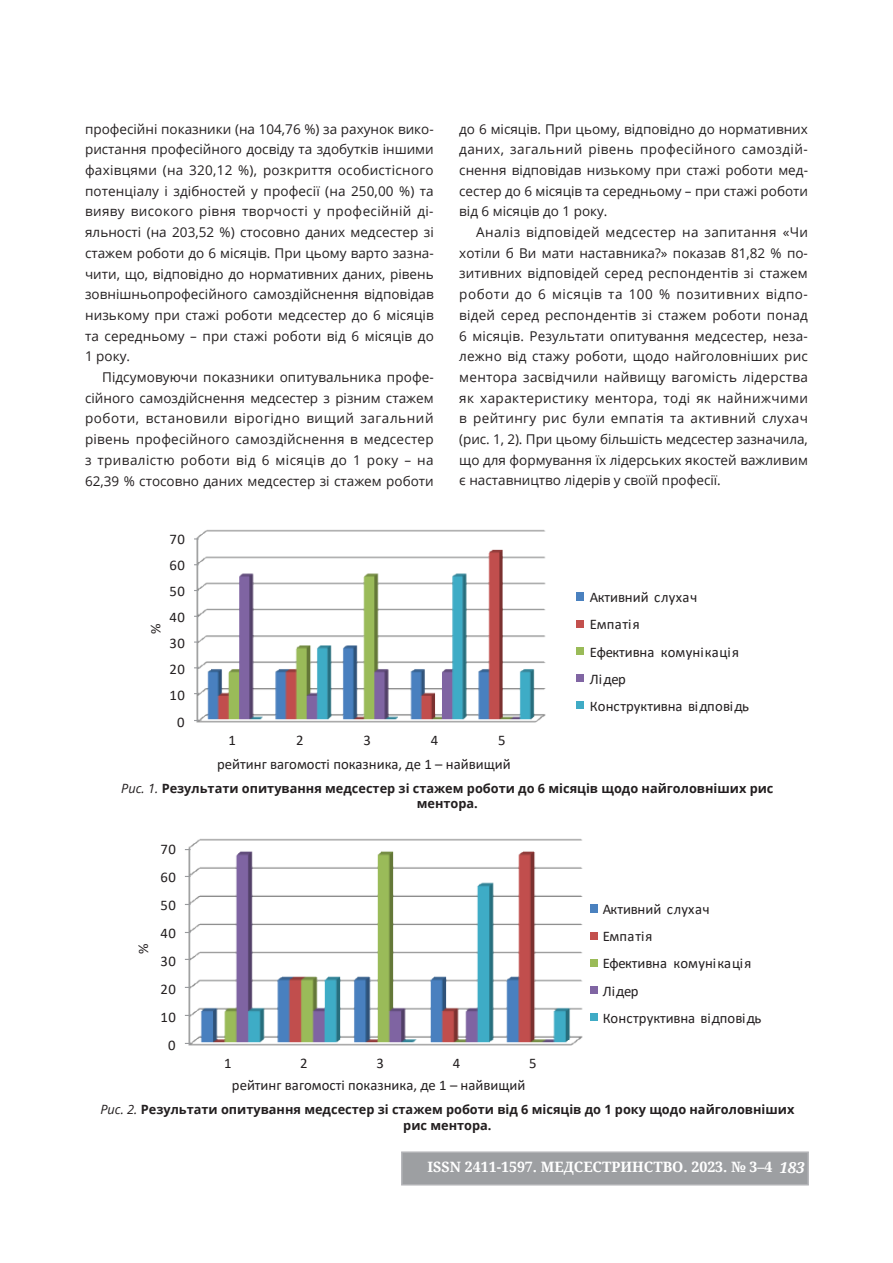
<style>
.page{position:relative;width:893px;height:1263px;background:#fff}
.page>*{position:absolute;margin:0;border:0;box-sizing:border-box;transform-origin:0 0}
.t1{font:14.7px/27.2px "Calibri";color:#231f20}
.t2{font:700 14.25px "Noto Serif";color:#fff}
.t3{font:13.5px/20.7px "Open Sans";color:#231f20;text-align:justify}
.t4{font:700 12.75px/15.3px "Open Sans";color:#231f20;text-align:center}
.s1{font-weight:400;font-style:italic}
.s2{font-style:italic;font-size:15px}
</style>
<div class="page">
<div style="left:401px;top:1151px;width:408px;height:34px;background:#9d9fa2;border:2px solid #b2b3b7"></div>
<img style="left:195px;top:529px;width:351px;height:194px">
<div style="left:576px;top:592px;width:8px;height:9px;background:#4a81bf"></div>
<div style="left:576px;top:620px;width:8px;height:8px;background:#c3504d"></div>
<div style="left:576px;top:647px;width:8px;height:8px;background:#9abb58"></div>
<div style="left:576px;top:674px;width:8px;height:8px;background:#8065a3"></div>
<div style="left:576px;top:701px;width:8px;height:8px;background:#3fabc5"></div>
<img style="left:187px;top:838px;width:396px;height:208px">
<div style="left:590px;top:904px;width:8px;height:9px;background:#4a81bf"></div>
<div style="left:590px;top:932px;width:8px;height:8px;background:#c3504d"></div>
<div style="left:590px;top:959px;width:8px;height:8px;background:#9abb58"></div>
<div style="left:590px;top:986px;width:8px;height:7px;background:#8065a3"></div>
<div style="left:590px;top:1012px;width:8px;height:8px;background:#3fabc5"></div>
<p class="t3" style="left:85px;top:118px;width:350px">професійні показники (на 104,76 %) за рахунок вико&shy;ристання професійного досвіду та здобутків іншими фахівцями (на 320,12 %), розкриття особистісного потенціалу і здібностей у професії (на 250,00 %) та вияву високого рівня творчості у професійній ді&shy;яльності (на 203,52 %) стосовно даних медсестер зі стажем роботи до 6 місяців. При цьому варто зазна&shy;чити, що, відповідно до нормативних даних, рівень зовнішньопрофесійного самоздійснення відповідав низькому при стажі роботи медсестер до 6 місяців та середньому – при стажі роботи від 6 місяців до 1 року.</p>
<p class="t3" style="left:85px;top:366px;width:350px;text-indent:17px">Підсумовуючи показники опитувальника профе&shy;сійного самоздійснення медсестер з різним стажем роботи, встановили вірогідно вищий загальний рівень професійного самоздійснення в медсестер з тривалістю роботи від 6 місяців до 1 року – на 62,39 % стосовно даних медсестер зі стажем роботи</p>
<p class="t1" style="left:170px;top:525px;width:17px">70</p>
<p class="t1" style="left:170px;top:551px;width:17px">60</p>
<p class="t1" style="left:170px;top:577px;width:17px">50</p>
<p class="t1" style="left:142px;top:634px;width:12px;rotate:-90deg">%</p>
<p class="t1" style="left:170px;top:603px;width:17px">40</p>
<p class="t1" style="left:170px;top:629px;width:17px">30</p>
<p class="t1" style="left:170px;top:655px;width:17px">20</p>
<p class="t1" style="left:170px;top:682px;width:17px">10</p>
<p class="t1" style="left:177px;top:708px;width:9px">0</p>
<p class="t3" style="left:459px;top:118px;width:350px">до 6 місяців. При цьому, відповідно до нормативних даних, загальний рівень професійного самоздій&shy;снення відповідав низькому при стажі роботи мед&shy;сестер до 6 місяців та середньому – при стажі роботи від 6 місяців до 1 року.</p>
<p class="t3" style="left:459px;top:221px;width:350px;text-indent:17px">Аналіз відповідей медсестер на запитання «Чи хотіли б Ви мати наставника?» показав 81,82 % по&shy;зитивних відповідей серед респондентів зі стажем роботи до 6 місяців та 100 % позитивних відпо&shy;відей серед респондентів зі стажем роботи понад 6 місяців. Результати опитування медсестер, неза&shy;лежно від стажу роботи, щодо найголовніших рис ментора засвідчили найвищу вагомість лідерства як характеристику ментора, тоді як найнижчими в рейтингу рис були емпатія та активний слухач (рис. 1, 2). При цьому більшість медсестер зазначила, що для формування їх лідерських якостей важливим є наставництво лідерів у своїй професії.</p>
<p class="t1" style="left:590px;top:583px;width:161px">Активний слухач<br>Емпатія<br>Ефективна комунікація<br>Лідер<br>Конструктивна відповідь</p>
<p class="t1" style="left:229px;top:726px;width:9px">1</p>
<p class="t1" style="left:296px;top:726px;width:9px">2</p>
<p class="t1" style="left:363px;top:726px;width:9px">3</p>
<p class="t1" style="left:431px;top:726px;width:9px">4</p>
<p class="t1" style="left:498px;top:726px;width:9px">5</p>
<p class="t1" style="left:217px;top:750px;width:295px">рейтинг вагомості показника, де 1 – найвищий</p>
<p class="t4" style="left:121px;top:780px;width:654px"><span class="s1">Рис. 1.</span> Результати опитування медсестер зі стажем роботи до 6 місяців щодо найголовніших рис ментора.</p>
<p class="t1" style="left:160px;top:835px;width:17px">70</p>
<p class="t1" style="left:129px;top:954px;width:12px;rotate:-90deg">%</p>
<p class="t1" style="left:160px;top:863px;width:17px">60</p>
<p class="t1" style="left:160px;top:891px;width:17px">50</p>
<p class="t1" style="left:160px;top:919px;width:17px">40</p>
<p class="t1" style="left:160px;top:947px;width:17px">30</p>
<p class="t1" style="left:160px;top:975px;width:17px">20</p>
<p class="t1" style="left:160px;top:1003px;width:17px">10</p>
<p class="t1" style="left:168px;top:1031px;width:9px">0</p>
<p class="t1" style="left:224px;top:1049px;width:9px">1</p>
<p class="t1" style="left:300px;top:1049px;width:9px">2</p>
<p class="t1" style="left:377px;top:1049px;width:9px">3</p>
<p class="t1" style="left:453px;top:1049px;width:9px">4</p>
<p class="t1" style="left:529px;top:1049px;width:9px">5</p>
<p class="t1" style="left:232px;top:1071px;width:295px">рейтинг вагомості показника, де 1 – найвищий</p>
<p class="t1" style="left:603px;top:895px;width:160px">Активний слухач<br>Емпатія<br>Ефективна комунікація<br>Лідер<br>Конструктивна відповідь</p>
<p class="t4" style="left:100px;top:1102px;width:695px"><span class="s1">Рис. 2.</span> Результати опитування медсестер зі стажем роботи від 6 місяців до 1 року щодо найголовніших рис ментора.</p>
<p class="t2" style="left:427px;top:1157px;width:379px">ISSN 2411-1597. МЕДСЕСТРИНСТВО. 2023. № 3–4 <span class="s2">183</span></p>
</div>
